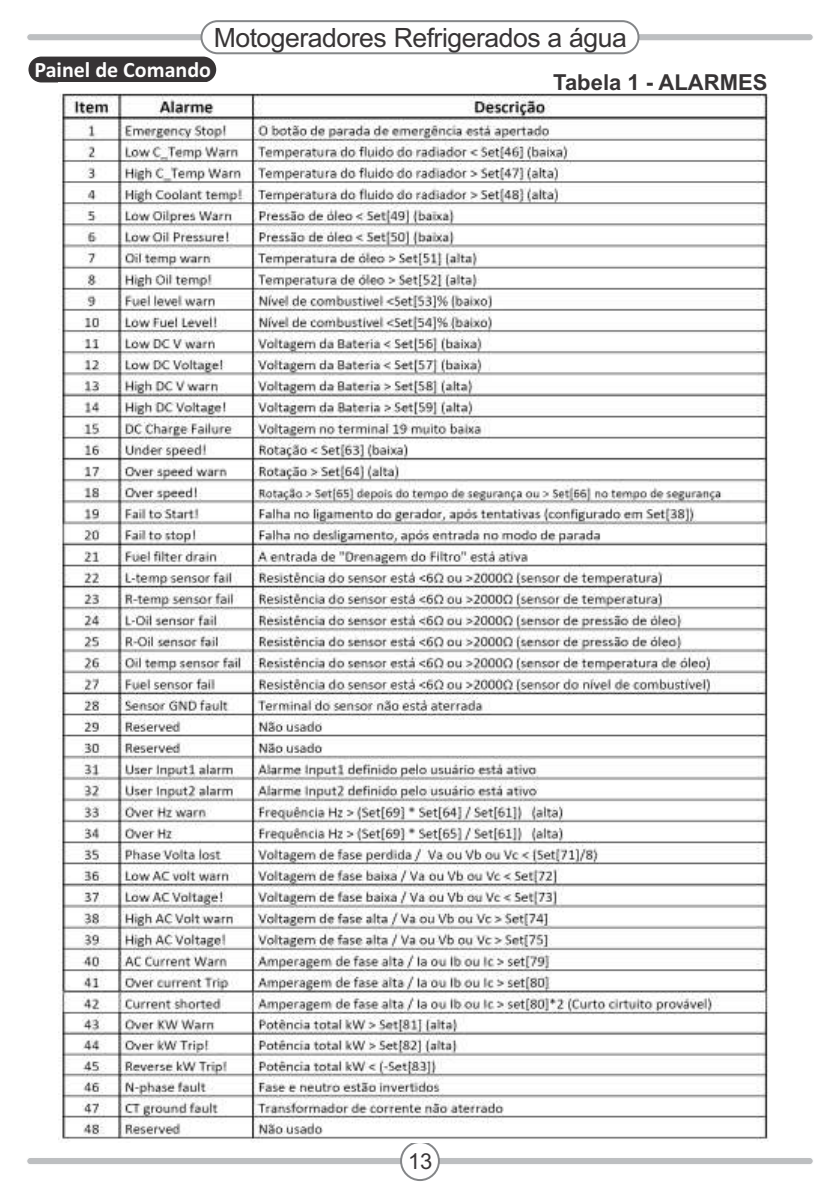
<style>
.page{position:relative;width:840px;height:1191px;background:#fff}
.page>*{position:absolute;margin:0;border:0;box-sizing:border-box;transform-origin:0 0}
.t1{font:26.6px "Arial";letter-spacing:-.02em;color:#373435}
.t2{font:700 22px "Calibri";color:#fefefe}
.t3{font:700 22px "Arial";color:#373435}
.t4{font:22px "Arial";color:#373435}
</style>
<div class="page">
<div style="left:26px;top:1156px;width:787px;height:9px;background:#bdbfc1;border:1px solid #fefefe;border-radius:4px"></div>
<div style="left:400px;top:1141px;width:39px;height:40px;border:4px solid #848688;border-radius:18px"></div>
<div style="left:402px;top:1143px;width:35px;height:36px;background:#fefefe;border-radius:18px"></div>
<div style="left:26px;top:33px;width:787px;height:8px;background:#bdbfc1;border:1px solid #fefefe;border-radius:4px"></div>
<div style="left:200px;top:20px;width:439px;height:34px;border:4px solid #848688;border-radius:15px"></div>
<div style="left:202px;top:22px;width:435px;height:30px;background:#fefefe;border-radius:15px"></div>
<div style="left:28px;top:57px;width:188px;height:25px;background:#373435;border-radius:13px"></div>
<img style="left:58px;top:93px;width:711px;height:898px">
<img style="left:58px;top:991px;width:710px;height:151px">
<p class="t1" style="left:213px;top:28px;width:414px">Motogeradores Refrigerados a água</p>
<p class="t2" style="left:34px;top:60px;width:178px">Painel de Comando</p>
<p class="t3" style="left:553px;top:74px;width:215px">Tabela 1 - ALARMES</p>
<p class="t4" style="left:408px;top:1152px;width:26px">13</p>
</div>
